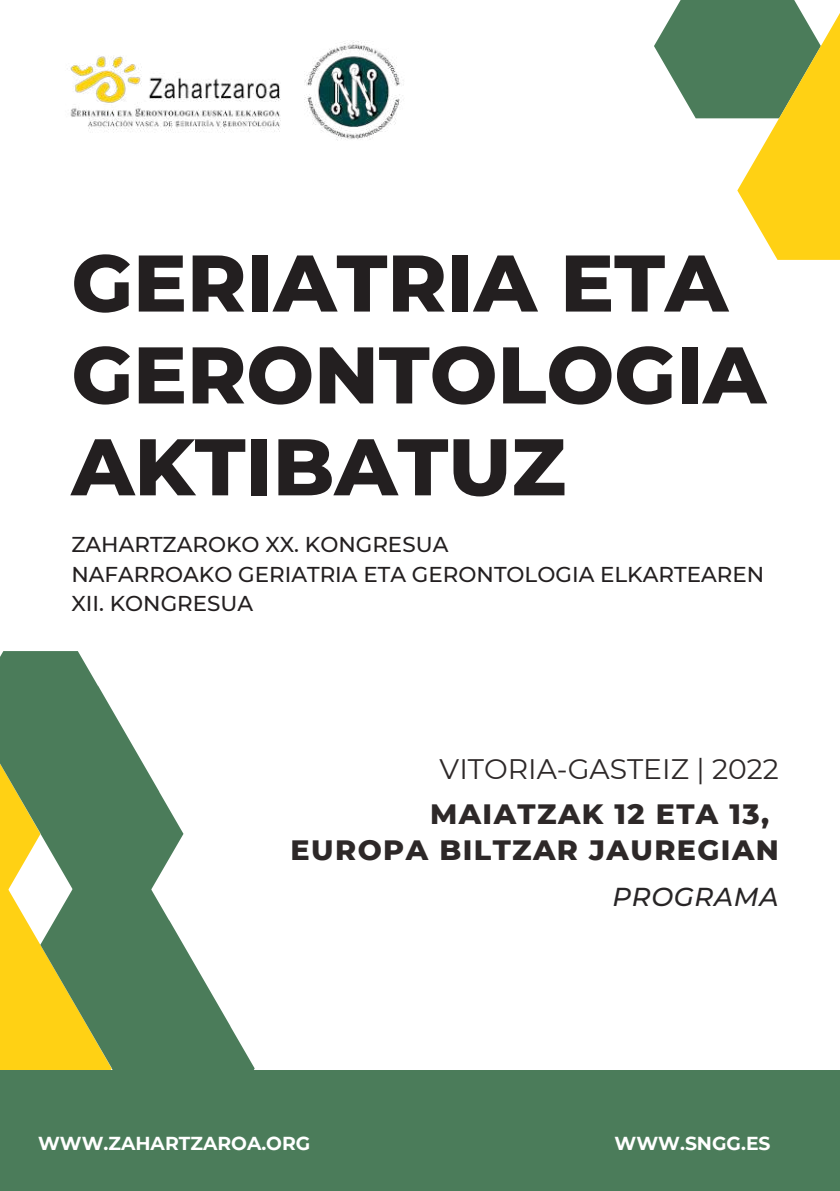
<style>
.page{position:relative;width:840px;height:1191px;background:#fff}
.page>*{position:absolute;margin:0;border:0;box-sizing:border-box;transform-origin:0 0}
.t1{font:800 80px/91.8px "Montserrat";color:#231f20}
.t2{font:800 28.6px/36.8px "Montserrat";letter-spacing:.05em;color:#2d2828}
.t3{font:28.2px "Montserrat";color:#2d2828}
.t4{font:italic 500 26px "Montserrat";letter-spacing:.025em;color:#282526}
.t5{font:500 21.4px/29.4px "Montserrat";color:#231f20}
.t6{font:700 18.8px "Montserrat";color:#fff}
</style>
<div class="page">
<svg style="left:0;top:651px;width:183px;height:234px;fill:#4b7c5a"></svg>
<svg style="left:654px;top:0;width:185px;height:260px"></svg>
<svg style="left:0;top:763px;width:112px;height:307px;background:#aeb04e"></svg>
<svg style="left:40px;top:885px;width:214px;height:185px;fill:#4b7c5a"></svg>
<div style="left:0;top:1070px;width:839px;height:121px;background:#4b7c5a"></div>
<img style="left:70px;top:40px;width:334px;height:101px">
<h1 class="t1" style="left:71px;top:233px;width:695px">GERIATRIA ETA<br>GERONTOLOGIA<br>AKTIBATUZ</h1>
<p class="t5" style="left:71px;top:529px;width:694px">ZAHARTZAROKO XX. KONGRESUA<br>NAFARROAKO GERIATRIA ETA GERONTOLOGIA ELKARTEAREN<br>XII. KONGRESUA</p>
<h3 class="t3" style="left:439px;top:750px;width:340px">VITORIA-GASTEIZ | 2022</h3>
<h2 class="t2" style="left:290px;top:793px;width:489px;text-indent:139px">MAIATZAK 12 ETA 13,<br>EUROPA BILTZAR JAUREGIAN</h2>
<p class="t6" style="left:38px;top:1129px;width:274px">WWW.ZAHARTZAROA.ORG</p>
<p class="t4" style="left:612px;top:879px;width:167px">PROGRAMA</p>
<p class="t6" style="left:614px;top:1129px;width:157px">WWW.SNGG.ES</p>
</div>
